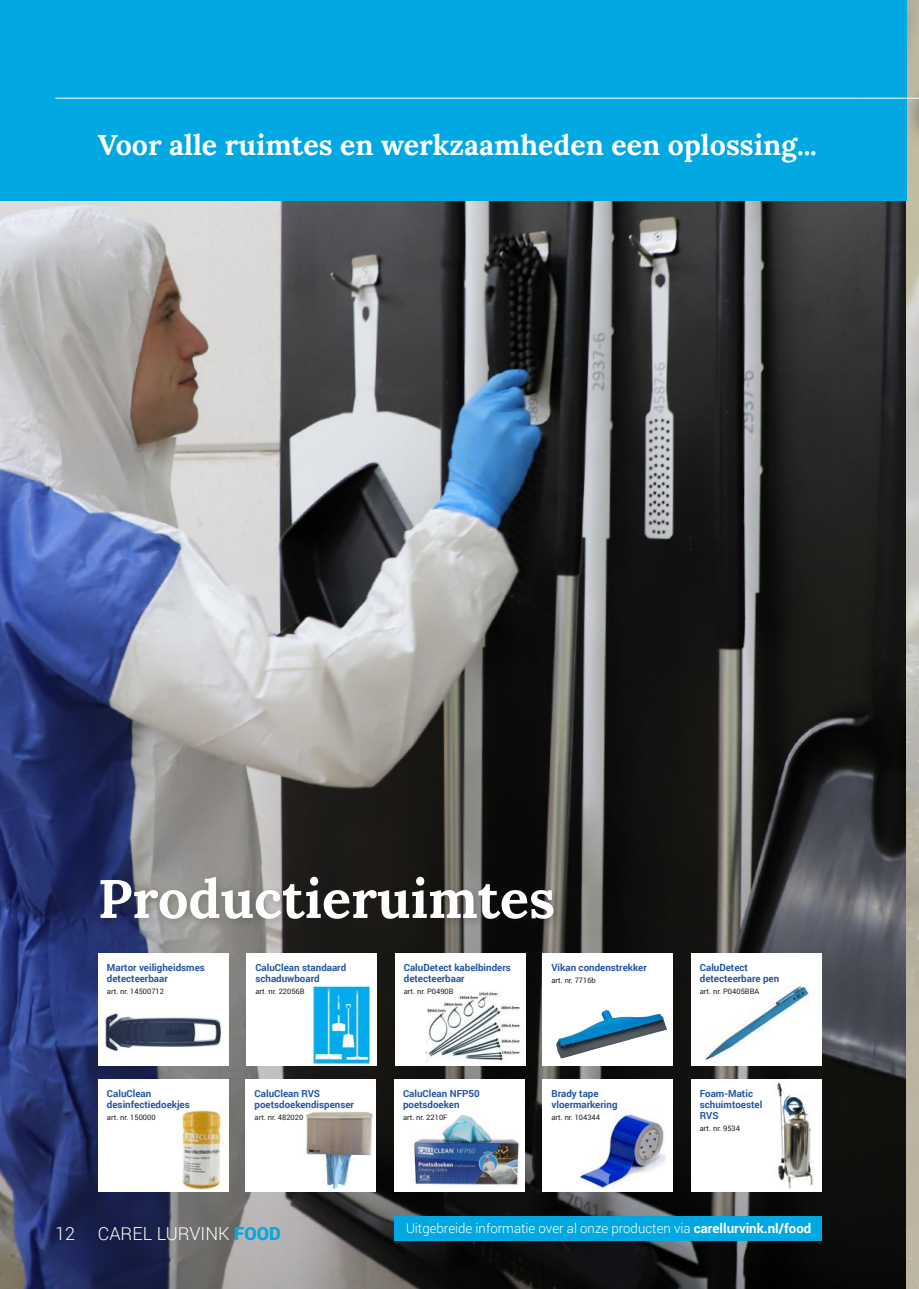
<style>
.page{position:relative;width:919px;height:1289px;background:#fff}
.page>*{position:absolute;margin:0;border:0;box-sizing:border-box;transform-origin:0 0}
.t1{font:700 54px "Lora";color:#fff}
.t2{font:700 28.5px "Lora";color:#fff}
.t3{font:300 18px "Roboto";color:#fff}
.t4{font:300 13.2px "Roboto";color:#fff}
.t5{font:700 9.75px/11.2px "Roboto";color:#2655a3}
.t6{font:7.5px "Roboto";color:#241f1f}
.s1{font-weight:900;color:#02a8e2}
.s2{font-weight:700}
</style>
<div class="page">
<img style="left:0;top:201px;width:906px;height:1087px">
<img style="left:906px;top:0;width:12px;height:1288px">
<div style="left:0;top:0;width:906px;height:201px;background:#02a8e2"></div>
<div style="left:96px;top:872px;width:468px;height:58px;background:#241f1f;opacity:.25"></div>
<hr style="left:55px;top:98px;width:808px;height:1px;background:#fff">
<div style="left:98px;top:953px;width:131px;height:112px;background:#fff"></div>
<div style="left:542px;top:953px;width:131px;height:112px;background:#fff"></div>
<div style="left:245px;top:1078px;width:131px;height:112px;background:#fff"></div>
<div style="left:246px;top:953px;width:131px;height:112px;background:#fff"></div>
<div style="left:690px;top:953px;width:131px;height:112px;background:#fff"></div>
<div style="left:394px;top:1078px;width:130px;height:112px;background:#fff"></div>
<div style="left:394px;top:953px;width:131px;height:112px;background:#fff"></div>
<div style="left:98px;top:1078px;width:131px;height:112px;background:#fff"></div>
<div style="left:542px;top:1078px;width:131px;height:112px;background:#fff"></div>
<img style="left:105px;top:1013px;width:116px;height:39px">
<img style="left:426px;top:991px;width:95px;height:71px">
<img style="left:556px;top:1010px;width:111px;height:48px">
<img style="left:703px;top:985px;width:106px;height:76px">
<img style="left:177px;top:1110px;width:47px;height:79px">
<img style="left:306px;top:1111px;width:67px;height:78px">
<img style="left:410px;top:1114px;width:109px;height:72px">
<hr style="left:863px;top:98px;width:55px;height:1px;background:#fff">
<img style="left:579px;top:1111px;width:86px;height:77px">
<img style="left:313px;top:984px;width:58px;height:80px">
<div style="left:690px;top:1078px;width:131px;height:112px;background:#fff"></div>
<img style="left:776px;top:1082px;width:37px;height:107px">
<div style="left:394px;top:1216px;width:427px;height:24px;background:#02a8e2"></div>
<h2 class="t2" style="left:98px;top:126px;width:720px">Voor alle ruimtes en werkzaamheden een oplossing...</h2>
<h1 class="t1" style="left:98px;top:863px;width:459px">Productieruimtes</h1>
<p class="t5" style="left:107px;top:961px;width:99px">Martor veiligheidsmes detecteerbaar</p>
<p class="t6" style="left:107px;top:986px;width:59px">art. nr. 14500712</p>
<p class="t5" style="left:255px;top:961px;width:92px">CaluClean standaard schaduwboard</p>
<p class="t6" style="left:255px;top:986px;width:51px">art. nr. 22056B</p>
<p class="t5" style="left:404px;top:961px;width:108px">CaluDetect kabelbinders detecteerbaar</p>
<p class="t6" style="left:404px;top:986px;width:51px">art. nr. P0490B</p>
<p class="t5" style="left:551px;top:961px;width:97px">Vikan condenstrekker</p>
<p class="t6" style="left:551px;top:974px;width:46px">art. nr. 7716b</p>
<p class="t5" style="left:699px;top:961px;width:81px">CaluDetect detecteerbare pen</p>
<p class="t6" style="left:699px;top:986px;width:61px">art. nr. P0405BBA</p>
<p class="t5" style="left:107px;top:1087px;width:84px">CaluClean desinfectiedoekjes</p>
<p class="t6" style="left:107px;top:1111px;width:50px">art. nr. 150000</p>
<p class="t5" style="left:254px;top:1087px;width:101px">CaluClean RVS poetsdoekendispenser</p>
<p class="t6" style="left:254px;top:1111px;width:50px">art. nr. 482020</p>
<p class="t5" style="left:403px;top:1087px;width:78px">CaluClean NFP50 poetsdoeken</p>
<p class="t6" style="left:403px;top:1111px;width:46px">art. nr. 2210F</p>
<p class="t5" style="left:551px;top:1087px;width:68px">Brady tape vloermarkering</p>
<p class="t6" style="left:551px;top:1111px;width:50px">art. nr. 104344</p>
<p class="t5" style="left:699px;top:1087px;width:64px">Foam-Matic schuimtoestel<br>RVS</p>
<p class="t6" style="left:699px;top:1123px;width:42px">art. nr. 9534</p>
<h3 class="t3" style="left:55px;top:1221px;width:21px">12</h3>
<h3 class="t3" style="left:98px;top:1221px;width:184px">CAREL LURVINK <span class="s1">FOOD</span></h3>
<h3 class="t4" style="left:406px;top:1219px;width:407px">Uitgebreide informatie over al onze producten via <span class="s2">carellurvink.nl/food</span></h3>
</div>
